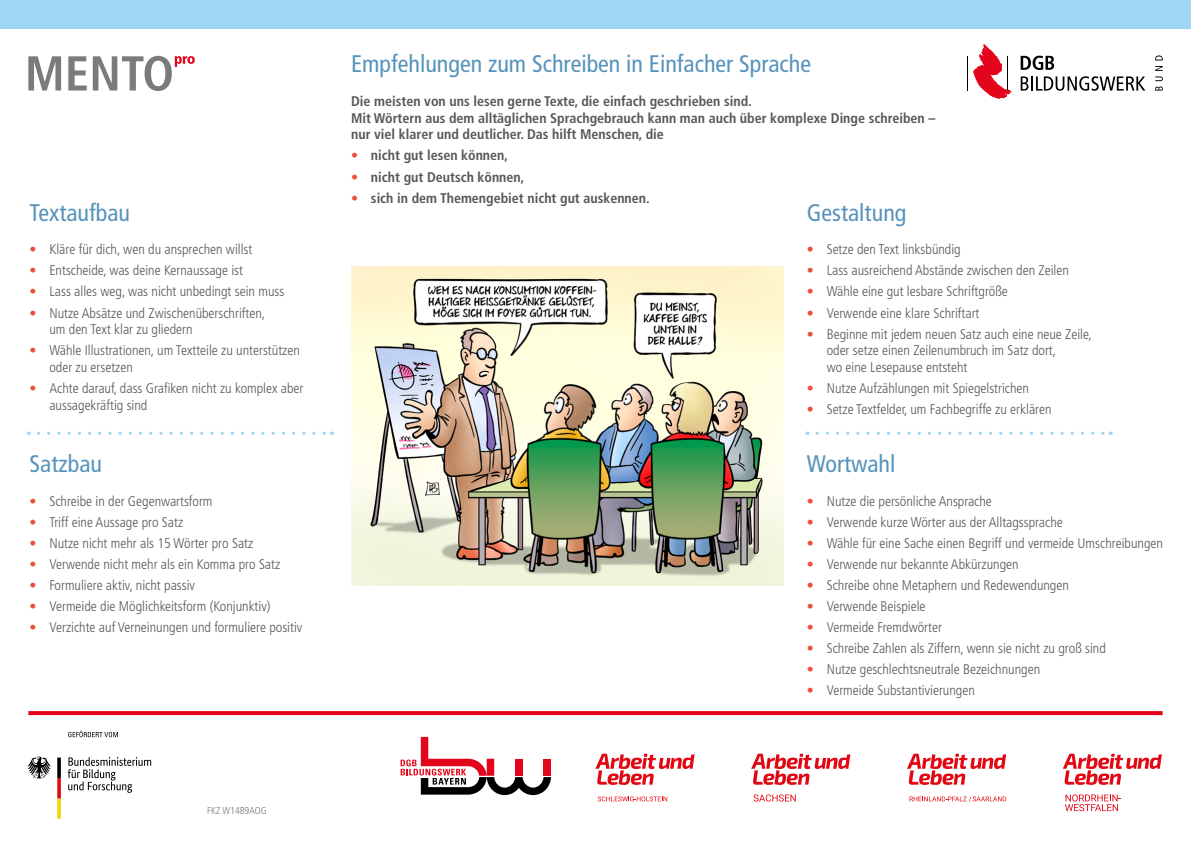
<style>
.page{position:relative;width:1191px;height:842px;background:#fff}
.page>*{position:absolute;margin:0;border:0;box-sizing:border-box;transform-origin:0 0}
.t1{font:condensed 24px "Frutiger LT Std";color:#5693bc}
.t2{font:300 condensed 14px/16.8px "Frutiger LT Std";color:#575756}
.t3{font:700 condensed 14px/16.8px "Frutiger LT Std";color:#575756}
.t4{font:300 condensed 10px "Frutiger LT Std";color:#7c7b7b}
.s1{color:#ea4f3c}
</style>
<div class="page">
<div style="left:0;top:0;width:1191px;height:29px;background:#9fd6f6"></div>
<svg style="left:1020px;top:76px;width:125px;height:15px"></svg>
<svg style="left:1020px;top:56px;width:34px;height:14px"></svg>
<svg style="left:1155px;top:66px;width:7px;height:25px"></svg>
<svg style="left:1155px;top:55px;width:7px;height:5px"></svg>
<hr style="left:967px;top:56px;width:1px;height:35px;background:#000">
<svg style="left:973px;top:45px;width:38px;height:53px"></svg>
<svg style="left:68px;top:757px;width:83px;height:36px"></svg>
<svg style="left:27px;top:757px;width:24px;height:22px"></svg>
<svg style="left:57px;top:758px;width:4px;height:61px"></svg>
<svg style="left:68px;top:731px;width:50px;height:6px"></svg>
<svg style="left:28px;top:56px;width:33px;height:35px"></svg>
<svg style="left:68px;top:56px;width:19px;height:35px"></svg>
<svg style="left:93px;top:56px;width:102px;height:35px"></svg>
<svg style="left:595px;top:754px;width:99px;height:31px"></svg>
<svg style="left:597px;top:796px;width:70px;height:5px"></svg>
<svg style="left:751px;top:754px;width:99px;height:31px"></svg>
<svg style="left:753px;top:794px;width:42px;height:7px"></svg>
<svg style="left:907px;top:754px;width:99px;height:31px"></svg>
<svg style="left:909px;top:796px;width:97px;height:6px"></svg>
<svg style="left:400px;top:737px;width:151px;height:58px"></svg>
<svg style="left:1062px;top:754px;width:99px;height:31px"></svg>
<svg style="left:1065px;top:794px;width:56px;height:17px"></svg>
<svg style="left:28px;top:711px;width:1134px;height:4px;background:#e30a1f"></svg>
<img style="left:351px;top:267px;width:432px;height:318px">
<svg style="left:38px;top:432px;width:294px;height:3px"></svg>
<svg style="left:817px;top:432px;width:294px;height:3px"></svg>
<h1 class="t1" style="left:30px;top:198px;width:102px">Textaufbau</h1>
<p class="t2" style="left:30px;top:241px;width:224px"><span class="s1">•</span> Kläre für dich, wen du ansprechen willst</p>
<p class="t2" style="left:30px;top:262px;width:215px"><span class="s1">•</span> Entscheide, was deine Kernaussage ist</p>
<p class="t2" style="left:30px;top:283px;width:256px"><span class="s1">•</span> Lass alles weg, was nicht unbedingt sein muss</p>
<p class="t2" style="left:49px;top:304px;width:217px;text-indent:-20px"><span class="s1">•</span> Nutze Absätze und Zwischenüberschriften, um den Text klar zu gliedern</p>
<p class="t2" style="left:49px;top:342px;width:252px;text-indent:-20px"><span class="s1">•</span> Wähle Illustrationen, um Textteile zu unterstützen oder zu ersetzen</p>
<p class="t2" style="left:49px;top:380px;width:255px;text-indent:-20px"><span class="s1">•</span> Achte darauf, dass Grafiken nicht zu komplex aber aussagekräftig sind</p>
<h1 class="t1" style="left:30px;top:450px;width:74px">Satzbau</h1>
<p class="t2" style="left:30px;top:493px;width:184px"><span class="s1">•</span> Schreibe in der Gegenwartsform</p>
<p class="t2" style="left:30px;top:514px;width:155px"><span class="s1">•</span> Triff eine Aussage pro Satz</p>
<p class="t2" style="left:30px;top:535px;width:225px"><span class="s1">•</span> Nutze nicht mehr als 15 Wörter pro Satz</p>
<p class="t2" style="left:30px;top:556px;width:252px"><span class="s1">•</span> Verwende nicht mehr als ein Komma pro Satz</p>
<p class="t2" style="left:30px;top:577px;width:167px"><span class="s1">•</span> Formuliere aktiv, nicht passiv</p>
<p class="t2" style="left:30px;top:598px;width:242px"><span class="s1">•</span> Vermeide die Möglichkeitsform (Konjunktiv)</p>
<p class="t2" style="left:30px;top:619px;width:274px"><span class="s1">•</span> Verzichte auf Verneinungen und formuliere positiv</p>
<p class="t4" style="left:207px;top:804px;width:61px">FKZ W1489AOG</p>
<h1 class="t1" style="left:351px;top:50px;width:461px">Empfehlungen zum Schreiben in Einfacher Sprache</h1>
<p class="t3" style="left:351px;top:93px;width:586px">Die meisten von uns lesen gerne Texte, die einfach geschrieben sind.<br>Mit Wörtern aus dem alltäglichen Sprachgebrauch kann man auch über komplexe Dinge schreiben – nur viel klarer und deutlicher. Das hilft Menschen, die</p>
<p class="t3" style="left:351px;top:147px;width:158px"><span class="s1">•</span> nicht gut lesen können,</p>
<p class="t3" style="left:351px;top:168px;width:175px"><span class="s1">•</span> nicht gut Deutsch können,</p>
<p class="t3" style="left:351px;top:189px;width:300px"><span class="s1">•</span> sich in dem Themengebiet nicht gut auskennen.</p>
<h1 class="t1" style="left:807px;top:198px;width:101px">Gestaltung</h1>
<p class="t2" style="left:807px;top:241px;width:155px"><span class="s1">•</span> Setze den Text linksbündig</p>
<p class="t2" style="left:807px;top:262px;width:263px"><span class="s1">•</span> Lass ausreichend Abstände zwischen den Zeilen</p>
<p class="t2" style="left:807px;top:283px;width:202px"><span class="s1">•</span> Wähle eine gut lesbare Schriftgröße</p>
<p class="t2" style="left:807px;top:304px;width:174px"><span class="s1">•</span> Verwende eine klare Schriftart</p>
<p class="t2" style="left:826px;top:326px;width:267px;text-indent:-20px"><span class="s1">•</span> Beginne mit jedem neuen Satz auch eine neue Zeile, oder setze einen Zeilenumbruch im Satz dort,<br>wo eine Lesepause entsteht</p>
<p class="t2" style="left:807px;top:380px;width:224px"><span class="s1">•</span> Nutze Aufzählungen mit Spiegelstrichen</p>
<p class="t2" style="left:807px;top:401px;width:246px"><span class="s1">•</span> Setze Textfelder, um Fachbegriffe zu erklären</p>
<h1 class="t1" style="left:807px;top:450px;width:90px">Wortwahl</h1>
<p class="t2" style="left:807px;top:493px;width:187px"><span class="s1">•</span> Nutze die persönliche Ansprache</p>
<p class="t2" style="left:807px;top:514px;width:257px"><span class="s1">•</span> Verwende kurze Wörter aus der Alltagssprache</p>
<p class="t2" style="left:807px;top:535px;width:357px"><span class="s1">•</span> Wähle für eine Sache einen Begriff und vermeide Umschreibungen</p>
<p class="t2" style="left:807px;top:556px;width:213px"><span class="s1">•</span> Verwende nur bekannte Abkürzungen</p>
<p class="t2" style="left:807px;top:577px;width:263px"><span class="s1">•</span> Schreibe ohne Metaphern und Redewendungen</p>
<p class="t2" style="left:807px;top:598px;width:120px"><span class="s1">•</span> Verwende Beispiele</p>
<p class="t2" style="left:807px;top:619px;width:137px"><span class="s1">•</span> Vermeide Fremdwörter</p>
<p class="t2" style="left:807px;top:640px;width:300px"><span class="s1">•</span> Schreibe Zahlen als Ziffern, wenn sie nicht zu groß sind</p>
<p class="t2" style="left:807px;top:661px;width:235px"><span class="s1">•</span> Nutze geschlechtsneutrale Bezeichnungen</p>
<p class="t2" style="left:807px;top:682px;width:169px"><span class="s1">•</span> Vermeide Substantivierungen</p>
</div>
